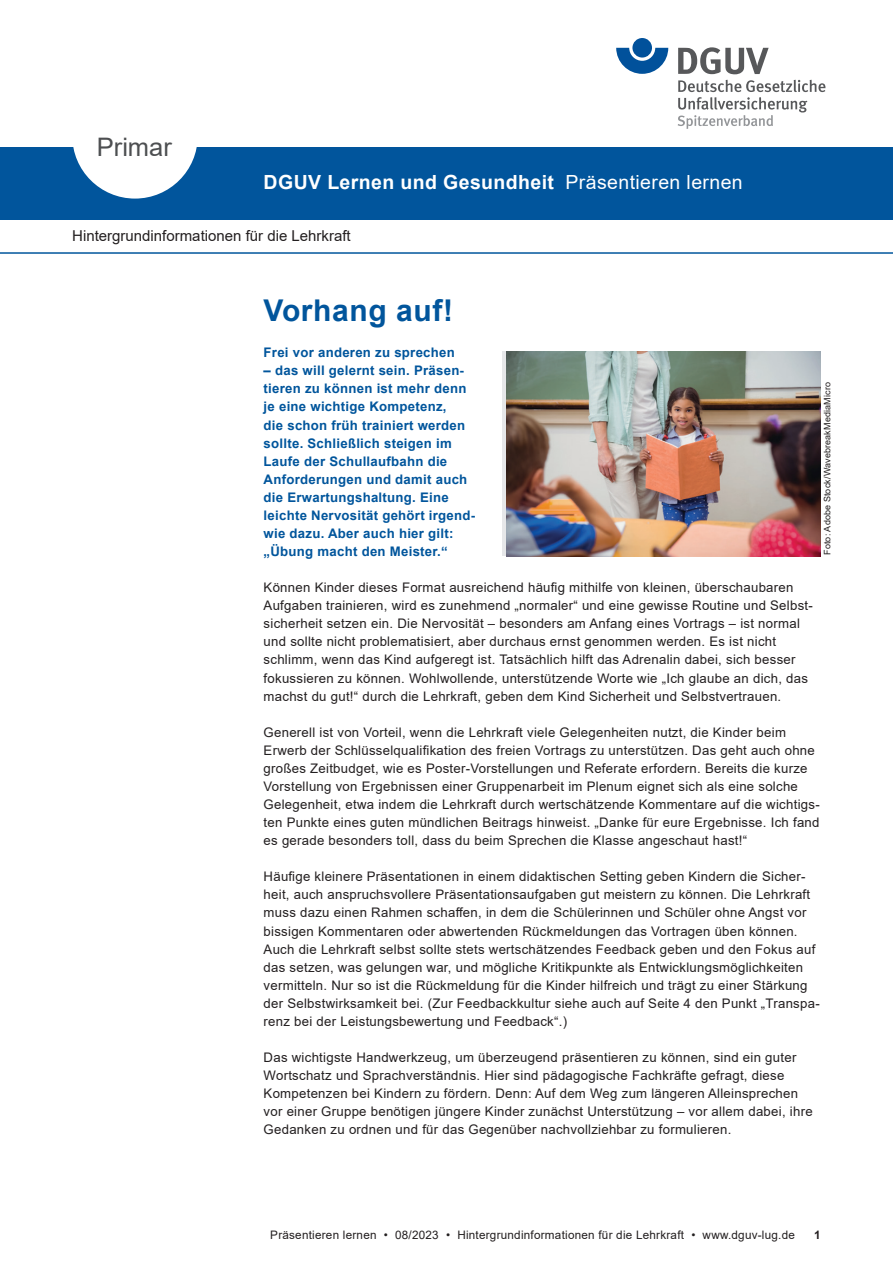
<style>
.page{position:relative;width:893px;height:1263px;background:#fff}
.page>*{position:absolute;margin:0;border:0;box-sizing:border-box;transform-origin:0 0}
.t1{font:700 30px "Arial";letter-spacing:.02em;color:#01559c}
.t2{font:25.5px "Arial";color:#4d4f51}
.t3{font:700 19.5px "Arial";letter-spacing:.02em;color:#fff}
.t4{font:19.5px "Arial";letter-spacing:.02em;color:#fff}
.t5{font:15px "Arial";color:#231f20}
.t6{font:13.2px/18px "Arial";letter-spacing:.02em;color:#231f20}
.t7{font:700 13.2px/18px "Arial";letter-spacing:.02em;color:#01559c}
.t8{font:11.7px "Arial";letter-spacing:.02em;color:#231f20}
.t9{font:700 11.7px "Arial";color:#231f20}
.t10{font:9px "Arial";letter-spacing:.015em;color:#231f20}
</style>
<div class="page">
<div style="left:0;top:147px;width:893px;height:73px;background:#01559c"></div>
<svg style="left:73px;top:147px;width:124px;height:52px"></svg>
<svg style="left:616px;top:48px;width:52px;height:26px"></svg>
<div style="left:632px;top:38px;width:20px;height:20px;background:#01519b;border-radius:50%"></div>
<svg style="left:678px;top:47px;width:91px;height:27px"></svg>
<svg style="left:678px;top:80px;width:147px;height:49px"></svg>
<hr style="left:0;top:252px;width:893px;height:2px;background:#01559c">
<img style="left:507px;top:352px;width:314px;height:204px">
<h2 class="t2" style="left:97px;top:130px;width:77px">Primar</h2>
<h3 class="t3" style="left:264px;top:168px;width:292px">DGUV Lernen und Gesundheit</h3>
<h3 class="t4" style="left:566px;top:168px;width:179px">Präsentieren lernen</h3>
<p class="t5" style="left:72px;top:225px;width:280px">Hintergrundinformationen für die Lehrkraft</p>
<h1 class="t1" style="left:264px;top:289px;width:191px">Vorhang auf!</h1>
<p class="t7" style="left:264px;top:344px;width:193px">Frei vor anderen zu sprechen</p>
<p class="t7" style="left:264px;top:362px;width:213px">– das will gelernt sein. Präsen&shy;tieren zu können ist mehr denn je eine wichtige Kompetenz,<br>die schon früh trainiert werden sollte. Schließlich steigen im<br>Laufe der Schullaufbahn die<br>Anforderungen und damit auch die Erwartungshaltung. Eine leichte Nervosität gehört irgend&shy;wie dazu. Aber auch hier gilt: „Übung macht den Meister.“</p>
<p class="t6" style="left:264px;top:578px;width:551px">Können Kinder dieses Format ausreichend häufig mithilfe von kleinen, überschaubaren Aufgaben trainieren, wird es zunehmend „normaler“ und eine gewisse Routine und Selbst&shy;sicherheit setzen ein. Die Nervosität – besonders am Anfang eines Vortrags – ist normal und sollte nicht problematisiert, aber durchaus ernst genommen werden. Es ist nicht schlimm, wenn das Kind aufgeregt ist. Tatsächlich hilft das Adrenalin dabei, sich besser fokussieren zu können. Wohlwollende, unterstützende Worte wie „Ich glaube an dich, das machst du gut!“ durch die Lehrkraft, geben dem Kind Sicherheit und Selbstvertrauen.</p>
<p class="t6" style="left:264px;top:723px;width:558px">Generell ist von Vorteil, wenn die Lehrkraft viele Gelegenheiten nutzt, die Kinder beim Erwerb der Schlüsselqualifikation des freien Vortrags zu unterstützen. Das geht auch ohne großes Zeitbudget, wie es Poster-Vorstellungen und Referate erfordern. Bereits die kurze Vorstellung von Ergebnissen einer Gruppenarbeit im Plenum eignet sich als eine solche Gelegenheit, etwa indem die Lehrkraft durch wertschätzende Kommentare auf die wichtigs&shy;ten Punkte eines guten mündlichen Beitrags hinweist. „Danke für eure Ergebnisse. Ich fand es gerade besonders toll, dass du beim Sprechen die Klasse angeschaut hast!“</p>
<p class="t6" style="left:264px;top:868px;width:558px">Häufige kleinere Präsentationen in einem didaktischen Setting geben Kindern die Sicher&shy;heit, auch anspruchsvollere Präsentationsaufgaben gut meistern zu können. Die Lehrkraft muss dazu einen Rahmen schaffen, in dem die Schülerinnen und Schüler ohne Angst vor bissigen Kommentaren oder abwertenden Rückmeldungen das Vortragen üben können.<br>Auch die Lehrkraft selbst sollte stets wertschätzendes Feedback geben und den Fokus auf das setzen, was gelungen war, und mögliche Kritikpunkte als Entwicklungsmöglichkeiten vermitteln. Nur so ist die Rückmeldung für die Kinder hilfreich und trägt zu einer Stärkung der Selbstwirksamkeit bei. (Zur Feedbackkultur siehe auch auf Seite 4 den Punkt „Transpa&shy;renz bei der Leistungsbewertung und Feedback“.)</p>
<p class="t6" style="left:264px;top:1048px;width:551px">Das wichtigste Handwerkzeug, um überzeugend präsentieren zu können, sind ein guter Wortschatz und Sprachverständnis. Hier sind pädagogische Fachkräfte gefragt, diese Kompetenzen bei Kindern zu fördern. Denn: Auf dem Weg zum längeren Alleinsprechen vor einer Gruppe benötigen jüngere Kinder zunächst Unterstützung – vor allem dabei, ihre Gedanken zu ordnen und für das Gegenüber nachvollziehbar zu formulieren.</p>
<p class="t10" style="left:821px;top:555px;width:174px;rotate:-90deg">Foto: Adobe Stock/WavebreakMediaMicro</p>
<p class="t8" style="left:270px;top:1227px;width:526px">Präsentieren lernen • 08/2023 • Hintergrundinformationen für die Lehrkraft • www.dguv-lug.de</p>
<p class="t9" style="left:814px;top:1227px;width:8px">1</p>
</div>
